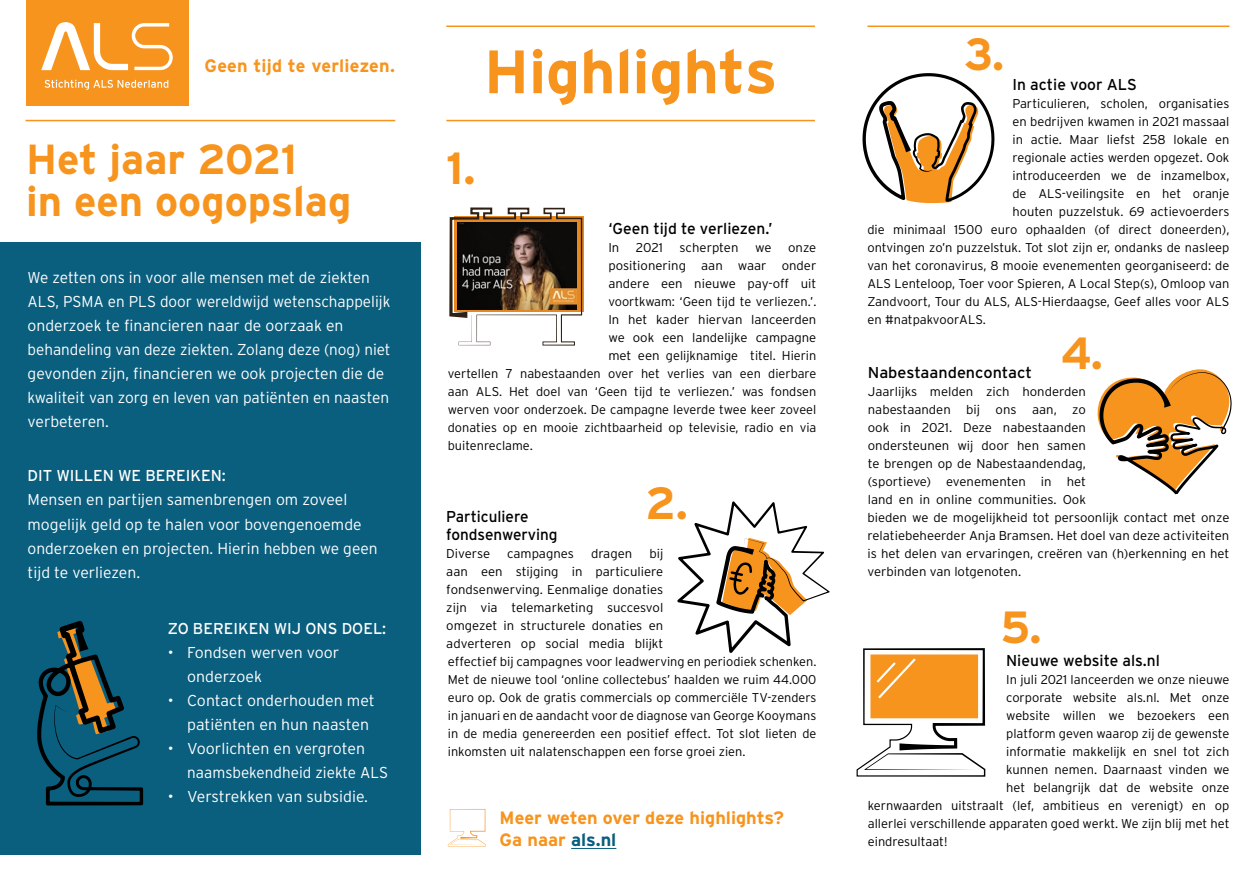
<style>
.page{position:relative;width:1255px;height:893px;background:#fff}
.page>*{position:absolute;margin:0;border:0;box-sizing:border-box;transform-origin:0 0}
.t1{font:700 61.05px "Interstate";color:#f7941e}
.t2{font:700 45px "Interstate";color:#f7941e}
.t3{font:700 42px/42px "Interstate";color:#f7941e}
.t4{font:700 18px "Interstate";letter-spacing:.01em;color:#f7941e}
.t5{font:700 17.85px/22.5px "Interstate";color:#f7941e}
.t6{font:300 15.75px/24px "Interstate";color:#fff}
.t7{font:15.75px/18px "Interstate";color:#000}
.t8{font:15.75px "Interstate";color:#fff}
.t9{font:300 12.75px/18px "Interstate";color:#000;text-align:justify}
.s1{color:#0a5e7e}
</style>
<div class="page">
<hr style="left:446px;top:120px;width:369px;height:1px;background:#f7941e">
<hr style="left:446px;top:26px;width:369px;height:1px;background:#f7941e">
<hr style="left:867px;top:26px;width:362px;height:1px;background:#f7941e">
<svg style="left:677px;top:501px;width:152px;height:152px"></svg>
<svg style="left:862px;top:73px;width:132px;height:131px"></svg>
<svg style="left:1097px;top:369px;width:135px;height:125px"></svg>
<svg style="left:856px;top:648px;width:129px;height:129px"></svg>
<div style="left:0;top:242px;width:421px;height:613px;background:#0a5e7e"></div>
<svg style="left:37px;top:621px;width:106px;height:184px"></svg>
<hr style="left:26px;top:120px;width:369px;height:1px;background:#f7941e">
<div style="left:26px;top:0;width:162px;height:105px;background:#f7941e"></div>
<svg style="left:41px;top:22px;width:132px;height:48px"></svg>
<svg style="left:45px;top:80px;width:123px;height:10px"></svg>
<hr style="left:571px;top:848px;width:45px;height:1px;background:#0a5e7e">
<svg style="left:448px;top:809px;width:37px;height:37px"></svg>
<svg style="left:449px;top:207px;width:133px;height:139px"></svg>
<img style="left:457px;top:223px;width:119px;height:87px">
<h3 class="t4" style="left:204px;top:56px;width:192px">Geen tijd te verliezen.</h3>
<h3 class="t3" style="left:26px;top:138px;width:327px">Het jaar 2021<br>in een oogopslag</h3>
<p class="t6" style="left:28px;top:266px;width:364px">We zetten ons in voor alle mensen met de ziekten ALS, PSMA en PLS door wereldwijd wetenschappelijk onderzoek te financieren naar de oorzaak en behandeling van deze ziekten. Zolang deze (nog) niet gevonden zijn, financieren we ook projecten die de kwaliteit van zorg en leven van patiënten en naasten verbeteren.</p>
<p class="t8" style="left:28px;top:467px;width:200px">DIT WILLEN WE BEREIKEN:</p>
<p class="t6" style="left:28px;top:488px;width:351px">Mensen en partijen samenbrengen om zoveel mogelijk geld op te halen voor bovengenoemde onderzoeken en projecten. Hierin hebben we geen tijd te verliezen.</p>
<p class="t8" style="left:168px;top:619px;width:220px">ZO BEREIKEN WIJ ONS DOEL:</p>
<p class="t6" style="left:187px;top:640px;width:154px;text-indent:-20px">• Fondsen werven voor onderzoek</p>
<p class="t6" style="left:187px;top:688px;width:189px;text-indent:-20px">• Contact onderhouden met patiënten en hun naasten</p>
<p class="t6" style="left:187px;top:736px;width:202px;text-indent:-19px">• Voorlichten en vergroten naamsbekendheid ziekte ALS</p>
<p class="t6" style="left:168px;top:784px;width:202px">• Verstrekken van subsidie.</p>
<h1 class="t1" style="left:484px;top:38px;width:295px">Highlights</h1>
<h2 class="t2" style="left:446px;top:143px;width:31px">1.</h2>
<p class="t7" style="left:608px;top:219px;width:166px">‘Geen tijd te verliezen.’</p>
<p class="t9" style="left:608px;top:238px;width:13px">In</p>
<p class="t9" style="left:636px;top:238px;width:29px">2021</p>
<p class="t9" style="left:679px;top:238px;width:60px">scherpten</p>
<p class="t9" style="left:755px;top:238px;width:18px">we</p>
<p class="t9" style="left:608px;top:238px;width:209px;text-indent:180px">onze positionering aan waar onder andere een nieuwe pay-off uit voortkwam: ‘Geen tijd te verliezen.’.<br>In het kader hiervan lanceerden we ook een landelijke campagne met een gelijknamige titel. Hierin</p>
<p class="t9" style="left:448px;top:364px;width:370px">vertellen 7 nabestaanden over het verlies van een dierbare aan ALS. Het doel van ‘Geen tijd te verliezen.’ was fondsen werven voor onderzoek. De campagne leverde twee keer zoveel donaties op en mooie zichtbaarheid op televisie, radio en via buitenreclame.</p>
<h2 class="t2" style="left:645px;top:478px;width:44px">2.</h2>
<p class="t7" style="left:446px;top:507px;width:113px">Particuliere fondsenwerving</p>
<p class="t9" style="left:446px;top:544px;width:45px">Diverse</p>
<p class="t9" style="left:507px;top:544px;width:68px">campagnes</p>
<p class="t9" style="left:591px;top:544px;width:43px">dragen</p>
<p class="t9" style="left:446px;top:544px;width:218px;text-indent:203px">bij aan een stijging in particuliere fondsenwerving. Eenmalige donaties zijn via telemarketing succesvol omgezet in structurele donaties en adverteren op social media blijkt</p>
<p class="t9" style="left:448px;top:652px;width:370px">effectief bij campagnes voor leadwerving en periodiek schenken.<br>Met de nieuwe tool ‘online collectebus’ haalden we ruim 44.000 euro op. Ook de gratis commercials op commerciële TV-zenders in januari en de aandacht voor de diagnose van George Kooymans in de media genereerden een positief effect. Tot slot lieten de inkomsten uit nalatenschappen een forse groei zien.</p>
<h3 class="t5" style="left:499px;top:806px;width:286px">Meer weten over deze highlights?<br>Ga naar <span class="s1">als.nl</span></h3>
<h2 class="t2" style="left:964px;top:29px;width:41px">3.</h2>
<p class="t7" style="left:1012px;top:75px;width:126px">In actie voor ALS</p>
<p class="t9" style="left:1012px;top:94px;width:218px">Particulieren, scholen, organisaties en bedrijven kwamen in 2021 massaal in actie. Maar liefst 258 lokale en regionale acties werden opgezet. Ook introduceerden we de inzamelbox, de ALS-veilingsite en het oranje houten puzzelstuk. 69 actievoerders</p>
<p class="t9" style="left:867px;top:220px;width:363px">die minimaal 1500 euro ophaalden (of direct doneerden), ontvingen zo’n puzzelstuk. Tot slot zijn er, ondanks de nasleep van het coronavirus, 8 mooie evenementen georganiseerd: de ALS Lenteloop, Toer voor Spieren, A Local Step(s), Omloop van Zandvoort, Tour du ALS, ALS-Hierdaagse, Geef alles voor ALS en #natpakvoorALS.</p>
<h2 class="t2" style="left:1060px;top:328px;width:44px">4.</h2>
<p class="t7" style="left:867px;top:363px;width:166px">Nabestaandencontact</p>
<p class="t9" style="left:867px;top:382px;width:220px">Jaarlijks melden zich honderden nabestaanden bij ons aan, zo ook in 2021. Deze nabestaanden ondersteunen wij door hen samen te brengen op de Nabestaandendag, (sportieve) evenementen in het land en in online communities. Ook</p>
<p class="t9" style="left:867px;top:508px;width:363px">bieden we de mogelijkheid tot persoonlijk contact met onze relatiebeheerder Anja Bramsen. Het doel van deze activiteiten is het delen van ervaringen, creëren van (h)erkenning en het verbinden van lotgenoten.</p>
<h2 class="t2" style="left:1000px;top:602px;width:42px">5.</h2>
<p class="t7" style="left:1006px;top:651px;width:155px">Nieuwe website als.nl</p>
<p class="t9" style="left:1006px;top:670px;width:225px">In juli 2021 lanceerden we onze nieuwe corporate website als.nl. Met onze website willen we bezoekers een platform geven waarop zij de gewenste informatie makkelijk en snel tot zich kunnen nemen. Daarnaast vinden we het belangrijk dat de website onze</p>
<p class="t9" style="left:867px;top:796px;width:363px">kernwaarden uitstraalt (lef, ambitieus en verenigt) en op allerlei verschillende apparaten goed werkt. We zijn blij met het eindresultaat!</p>
</div>
